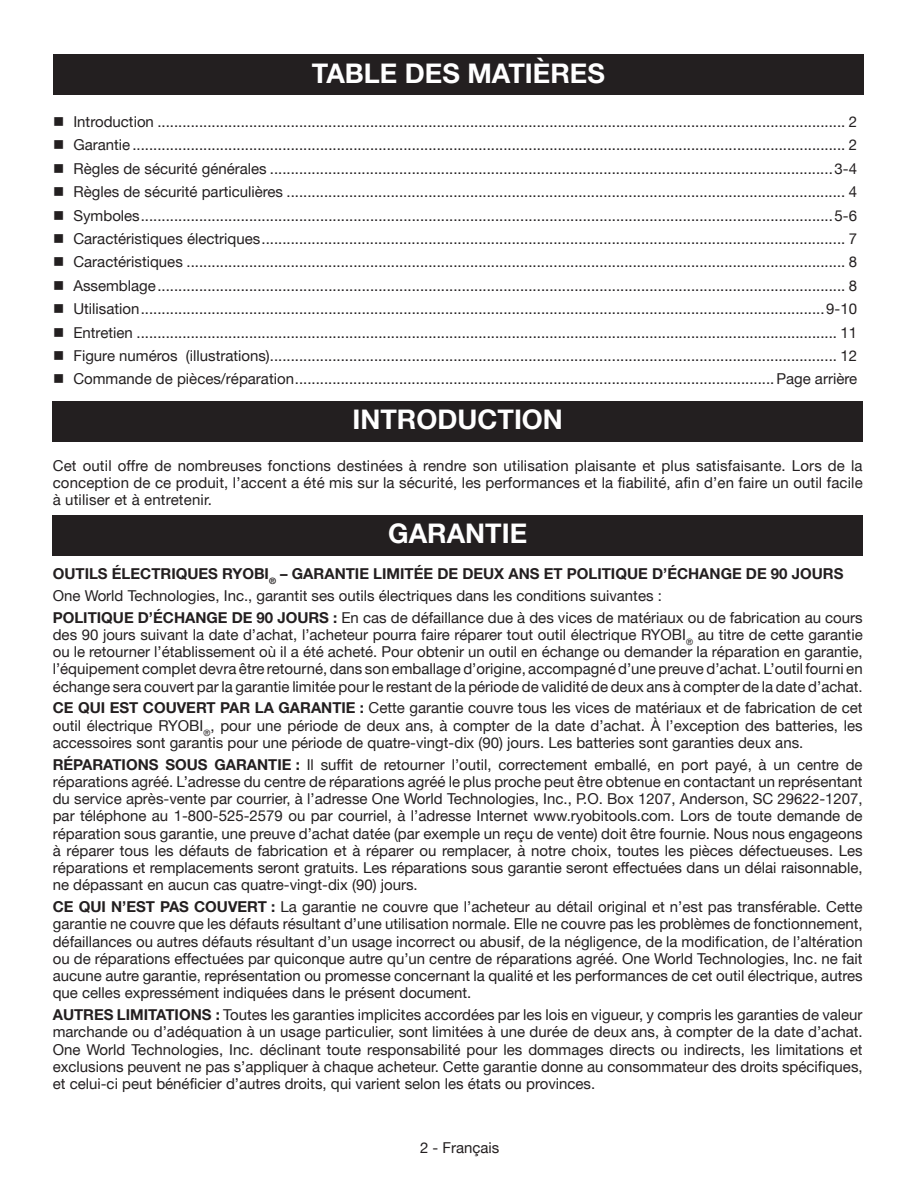
<style>
.page{position:relative;width:918px;height:1188px;background:#fff}
.page>*{position:absolute;margin:0;border:0;box-sizing:border-box;transform-origin:0 0}
.HEADING{font:700 27px "Helvetica Neue";color:#fff}
.Body_text{font:15px/17.2px "Helvetica Neue";color:#231f20;text-align:justify}
.step{font:15px "Helvetica Neue";color:#231f20}
.t1{font:700 15px "Helvetica Neue";color:#231f20}
.s1{font-weight:700}
</style>
<div class="page">
<div style="left:53px;top:54px;width:811px;height:40px;background:#231f20"></div>
<div style="left:53px;top:401px;width:810px;height:41px;background:#231f20"></div>
<div style="left:53px;top:515px;width:810px;height:40px;background:#231f20"></div>
<p class="HEADING" style="left:312px;top:57px;width:294px">TABLE DES MATIÈRES</p>
<p class="step" style="left:53px;top:113px;width:805px">■ Introduction ..................................................................................................................................................................... 2</p>
<p class="step" style="left:53px;top:136px;width:805px">■ Garantie........................................................................................................................................................................... 2</p>
<p class="step" style="left:53px;top:159px;width:805px">■ Règles de sécurité générales .......................................................................................................................................3-4</p>
<p class="step" style="left:53px;top:183px;width:805px">■ Règles de sécurité particulières ...................................................................................................................................... 4</p>
<p class="step" style="left:53px;top:206px;width:805px">■ Symboles......................................................................................................................................................................5-6</p>
<p class="step" style="left:53px;top:230px;width:805px">■ Caractéristiques électriques............................................................................................................................................ 7</p>
<p class="step" style="left:53px;top:253px;width:805px">■ Caractéristiques .............................................................................................................................................................. 8</p>
<p class="step" style="left:53px;top:276px;width:805px">■ Assemblage..................................................................................................................................................................... 8</p>
<p class="step" style="left:53px;top:300px;width:805px">■ Utilisation....................................................................................................................................................................9-10</p>
<p class="step" style="left:53px;top:323px;width:805px">■ Entretien ........................................................................................................................................................................ 11</p>
<p class="step" style="left:53px;top:347px;width:805px">■ Figure numéros (illustrations)........................................................................................................................................ 12</p>
<p class="step" style="left:53px;top:370px;width:805px">■ Commande de pièces/réparation...................................................................................................................Page arrière</p>
<p class="HEADING" style="left:353px;top:403px;width:212px">INTRODUCTION</p>
<p class="Body_text" style="left:53px;top:457px;width:812px">Cet outil offre de nombreuses fonctions destinées à rendre son utilisation plaisante et plus satisfaisante. Lors de la conception de ce produit, l’accent a été mis sur la sécurité, les performances et la fiabilité, afin d’en faire un outil facile à utiliser et à entretenir.</p>
<p class="HEADING" style="left:388px;top:517px;width:140px">GARANTIE</p>
<p class="t1" style="left:53px;top:565px;width:792px">OUTILS ÉLECTRIQUES RYOBI<sub>®</sub> – GARANTIE LIMITÉE DE DEUX ANS ET POLITIQUE D’ÉCHANGE DE 90 JOURS</p>
<p class="Body_text" style="left:53px;top:587px;width:611px">One World Technologies, Inc., garantit ses outils électriques dans les conditions suivantes :</p>
<p class="Body_text" style="left:53px;top:609px;width:812px"><span class="s1">POLITIQUE D’ÉCHANGE DE 90 JOURS :</span> En cas de défaillance due à des vices de matériaux ou de fabrication au cours des 90 jours suivant la date d’achat, l’acheteur pourra faire réparer tout outil électrique RYOBI<sub>®</sub> au titre de cette garantie ou le retourner l’établissement où il a été acheté. Pour obtenir un outil en échange ou demander la réparation en garantie, l’équipement complet devra être retourné, dans son emballage d’origine, accompagné d’une preuve d’achat. L’outil fourni en échange sera couvert par la garantie limitée pour le restant de la période de validité de deux ans à compter de la date d’achat.</p>
<p class="Body_text" style="left:53px;top:699px;width:811px"><span class="s1">CE QUI EST COUVERT PAR LA GARANTIE :</span> Cette garantie couvre tous les vices de matériaux et de fabrication de cet outil électrique RYOBI<sub>®</sub>, pour une période de deux ans, à compter de la date d’achat. À l’exception des batteries, les accessoires sont garantis pour une période de quatre-vingt-dix (90) jours. Les batteries sont garanties deux ans.</p>
<p class="Body_text" style="left:53px;top:756px;width:812px"><span class="s1">RÉPARATIONS SOUS GARANTIE :</span> Il suffit de retourner l’outil, correctement emballé, en port payé, à un centre de réparations agréé. L’adresse du centre de réparations agréé le plus proche peut être obtenue en contactant un représentant du service après-vente par courrier, à l’adresse One World Technologies, Inc., P.O. Box 1207, Anderson, SC 29622-1207, par téléphone au 1-800-525-2579 ou par courriel, à l’adresse Internet www.ryobitools.com. Lors de toute demande de réparation sous garantie, une preuve d’achat datée (par exemple un reçu de vente) doit être fournie. Nous nous engageons à réparer tous les défauts de fabrication et à réparer ou remplacer, à notre choix, toutes les pièces défectueuses. Les réparations et remplacements seront gratuits. Les réparations sous garantie seront effectuées dans un délai raisonnable, ne dépassant en aucun cas quatre-vingt-dix (90) jours.</p>
<p class="Body_text" style="left:53px;top:898px;width:812px"><span class="s1">CE QUI N’EST PAS COUVERT :</span> La garantie ne couvre que l’acheteur au détail original et n’est pas transférable. Cette garantie ne couvre que les défauts résultant d’une utilisation normale. Elle ne couvre pas les problèmes de fonctionnement, défaillances ou autres défauts résultant d’un usage incorrect ou abusif, de la négligence, de la modification, de l’altération ou de réparations effectuées par quiconque autre qu’un centre de réparations agréé. One World Technologies, Inc. ne fait aucune autre garantie, représentation ou promesse concernant la qualité et les performances de cet outil électrique, autres que celles expressément indiquées dans le présent document.</p>
<p class="Body_text" style="left:53px;top:1006px;width:811px"><span class="s1">AUTRES LIMITATIONS :</span> Toutes les garanties implicites accordées par les lois en vigueur, y compris les garanties de valeur marchande ou d’adéquation à un usage particulier, sont limitées à une durée de deux ans, à compter de la date d’achat.<br>One World Technologies, Inc. déclinant toute responsabilité pour les dommages directs ou indirects, les limitations et exclusions peuvent ne pas s’appliquer à chaque acheteur. Cette garantie donne au consommateur des droits spécifiques, et celui-ci peut bénéficier d’autres droits, qui varient selon les états ou provinces.</p>
<p class="Body_text" style="left:420px;top:1139px;width:81px">2 - Français</p>
</div>
